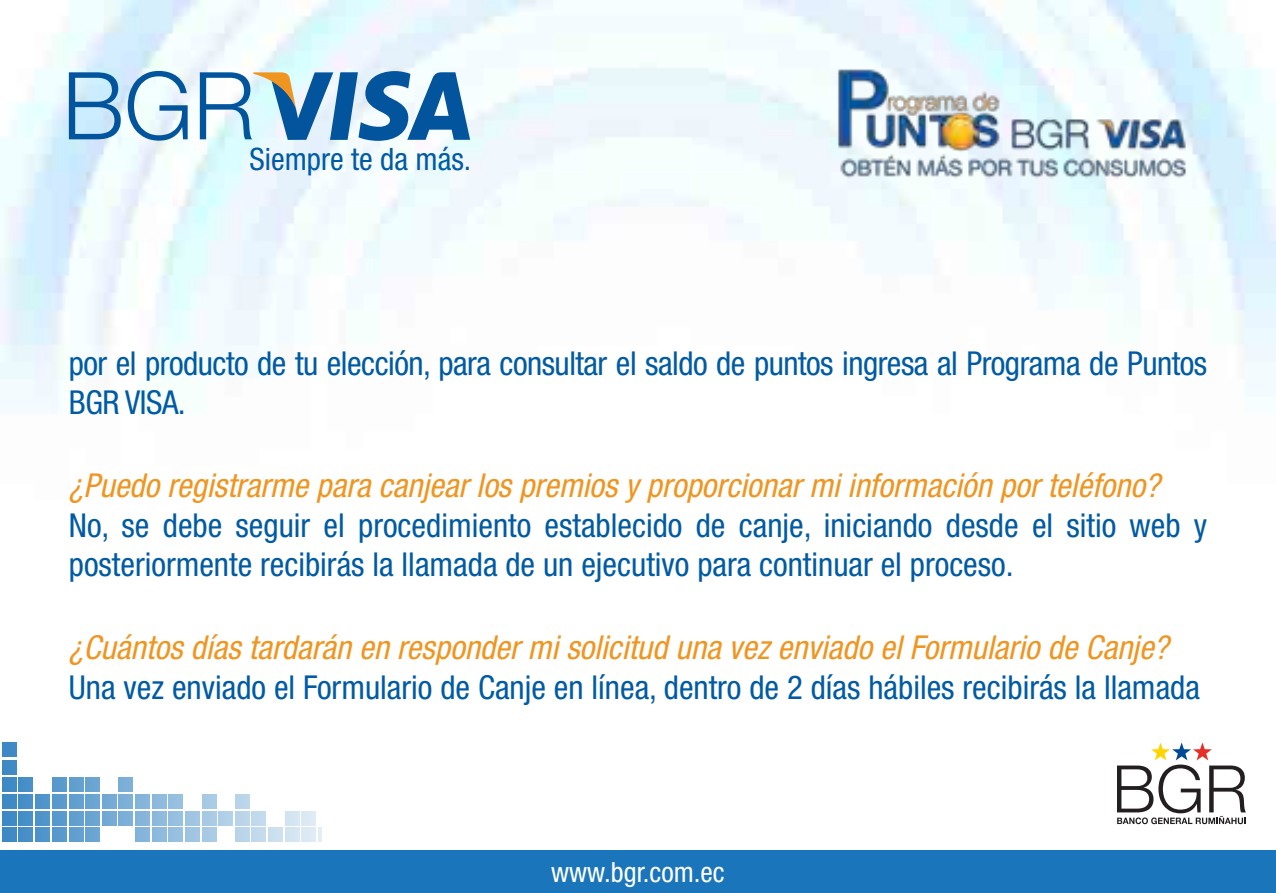
<style>
.page{position:relative;width:1276px;height:893px;background:#fff}
.page>*{position:absolute;margin:0;border:0;box-sizing:border-box;transform-origin:0 0}
.t1{font:condensed 33px/39.6px "Helvetica Neue";color:#005ba4}
.t2{font:italic condensed 33px "Helvetica Neue";color:#f09520}
.t3{font:condensed 30.9px "Helvetica Neue";color:#005ba4}
.t4{font:condensed 27.9px "Helvetica Neue";color:#fff}
</style>
<div class="page">
<img style="left:0;top:0;width:1276px;height:851px">
<div style="left:52px;top:777px;width:15px;height:14px;background:#589acd"></div>
<div style="left:52px;top:794px;width:15px;height:14px;background:#589acd"></div>
<div style="left:52px;top:811px;width:15px;height:14px;background:#589acd"></div>
<div style="left:52px;top:828px;width:15px;height:14px;background:#589acd"></div>
<div style="left:69px;top:777px;width:14px;height:14px;background:#609fcf"></div>
<div style="left:69px;top:794px;width:14px;height:14px;background:#609fcf"></div>
<div style="left:69px;top:811px;width:14px;height:14px;background:#609fcf"></div>
<div style="left:69px;top:828px;width:14px;height:14px;background:#609fcf"></div>
<div style="left:85px;top:777px;width:15px;height:14px;background:#6aa5d2"></div>
<div style="left:85px;top:794px;width:15px;height:14px;background:#6aa5d2"></div>
<div style="left:85px;top:811px;width:15px;height:14px;background:#6aa5d2"></div>
<div style="left:85px;top:828px;width:15px;height:14px;background:#6aa5d2"></div>
<div style="left:102px;top:794px;width:14px;height:14px;background:#73aad5"></div>
<div style="left:102px;top:811px;width:14px;height:14px;background:#73aad5"></div>
<div style="left:119px;top:777px;width:14px;height:14px;background:#7cafd8"></div>
<div style="left:119px;top:794px;width:14px;height:14px;background:#7cafd8"></div>
<div style="left:119px;top:811px;width:14px;height:14px;background:#7cafd8"></div>
<div style="left:135px;top:794px;width:15px;height:14px;background:#84b4da"></div>
<div style="left:135px;top:811px;width:15px;height:14px;background:#84b4da"></div>
<div style="left:135px;top:828px;width:15px;height:14px;background:#84b4da"></div>
<div style="left:152px;top:794px;width:14px;height:14px;background:#8dbadd"></div>
<div style="left:152px;top:811px;width:14px;height:14px;background:#8dbadd"></div>
<div style="left:152px;top:828px;width:14px;height:14px;background:#8dbadd"></div>
<div style="left:169px;top:794px;width:14px;height:14px;background:#97c0e0"></div>
<div style="left:169px;top:811px;width:14px;height:14px;background:#97c0e0"></div>
<div style="left:169px;top:828px;width:14px;height:14px;background:#97c0e0"></div>
<div style="left:185px;top:811px;width:15px;height:14px;background:#9fc5e2"></div>
<div style="left:185px;top:828px;width:15px;height:14px;background:#9fc5e2"></div>
<div style="left:202px;top:794px;width:14px;height:14px;background:#a8cae5"></div>
<div style="left:202px;top:811px;width:14px;height:14px;background:#a8cae5"></div>
<div style="left:202px;top:828px;width:14px;height:14px;background:#a8cae5"></div>
<div style="left:218px;top:811px;width:15px;height:14px;background:#b1cfe7"></div>
<div style="left:235px;top:794px;width:14px;height:14px;background:#bad5ea"></div>
<div style="left:235px;top:811px;width:14px;height:14px;background:#bad5ea"></div>
<div style="left:235px;top:828px;width:14px;height:14px;background:#bad5ea"></div>
<div style="left:252px;top:811px;width:14px;height:14px;background:#c2daec"></div>
<div style="left:252px;top:828px;width:14px;height:14px;background:#c2daec"></div>
<div style="left:268px;top:828px;width:15px;height:14px;background:#cce0ef"></div>
<div style="left:285px;top:811px;width:14px;height:14px;background:#d4e5f2"></div>
<div style="left:285px;top:828px;width:14px;height:14px;background:#d4e5f2"></div>
<div style="left:302px;top:811px;width:14px;height:14px;background:#ddeaf4"></div>
<div style="left:302px;top:828px;width:14px;height:14px;background:#ddeaf4"></div>
<svg style="left:318px;top:828px;width:15px;height:14px"></svg>
<div style="left:334px;top:811px;width:14px;height:14px;background:#fff"></div>
<div style="left:351px;top:811px;width:14px;height:14px;background:#fff"></div>
<div style="left:334px;top:828px;width:14px;height:14px;background:#fff"></div>
<div style="left:2px;top:777px;width:14px;height:14px;background:#3c89c5"></div>
<div style="left:2px;top:760px;width:14px;height:15px;background:#3c89c5"></div>
<div style="left:2px;top:742px;width:14px;height:15px;background:#3c89c5"></div>
<div style="left:2px;top:794px;width:14px;height:14px;background:#3c89c5"></div>
<div style="left:2px;top:811px;width:14px;height:14px;background:#3c89c5"></div>
<div style="left:2px;top:828px;width:14px;height:14px;background:#3c89c5"></div>
<div style="left:18px;top:777px;width:15px;height:14px;background:#468fc8"></div>
<div style="left:18px;top:794px;width:15px;height:14px;background:#468fc8"></div>
<div style="left:18px;top:811px;width:15px;height:14px;background:#468fc8"></div>
<div style="left:18px;top:828px;width:15px;height:14px;background:#468fc8"></div>
<div style="left:35px;top:794px;width:15px;height:14px;background:#4f94ca"></div>
<div style="left:35px;top:811px;width:15px;height:14px;background:#4f94ca"></div>
<div style="left:35px;top:828px;width:15px;height:14px;background:#4f94ca"></div>
<svg style="left:1117px;top:742px;width:129px;height:82px"></svg>
<div style="left:0;top:851px;width:1276px;height:42px;background:#1b75bb"></div>
<svg style="left:69px;top:72px;width:52px;height:67px;background:#7fb0d6"></svg>
<svg style="left:128px;top:71px;width:60px;height:70px"></svg>
<svg style="left:200px;top:71px;width:270px;height:70px"></svg>
<img style="left:818px;top:57px;width:388px;height:134px">
<p class="t3" style="left:249px;top:142px;width:223px">Siempre te da más.</p>
<p class="t1" style="left:69px;top:343px;width:1140px">por el producto de tu elección, para consultar el saldo de puntos ingresa al Programa de Puntos<br>BGR VISA.</p>
<p class="t2" style="left:69px;top:466px;width:1092px">¿Puedo registrarme para canjear los premios y proporcionar mi información por teléfono?</p>
<p class="t1" style="left:69px;top:505px;width:1140px">No, se debe seguir el procedimiento establecido de canje, iniciando desde el sitio web y posteriormente recibirás la llamada de un ejecutivo para continuar el proceso.</p>
<p class="t2" style="left:69px;top:628px;width:1101px">¿Cuántos días tardarán en responder mi solicitud una vez enviado el Formulario de Canje?</p>
<p class="t1" style="left:69px;top:667px;width:1132px">Una vez enviado el Formulario de Canje en línea, dentro de 2 días hábiles recibirás la llamada</p>
<p class="t4" style="left:551px;top:855px;width:175px">www.bgr.com.ec</p>
</div>
